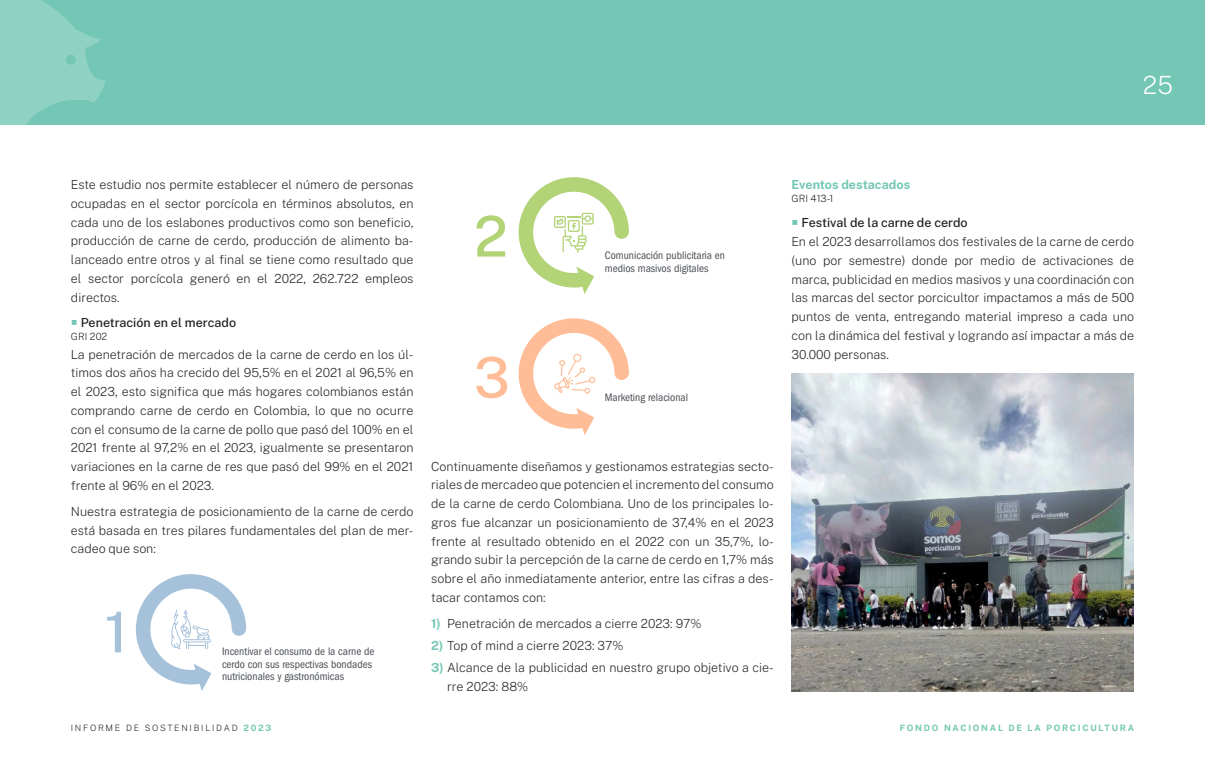
<style>
.page{position:relative;width:1205px;height:762px;background:#fff}
.page>*{position:absolute;margin:0;border:0;box-sizing:border-box;transform-origin:0 0}
.Texto_Corrido{font:500 56.25px "Public Sans";color:#a6c1da}
.Texto_Corrido-2{font:500 56.25px "Public Sans";color:#b3d377}
.Texto_Corrido-3{font:500 56.25px "Public Sans";color:#febd96}
.t1{font:200 25px "Public Sans";color:#fff}
.Texto_Corrido-4{font:200 12.5px/18.8px "Public Sans";color:#231f20}
.Texto_indentado{font:200 12.5px/18.8px "Public Sans";color:#231f20}
.Sub2{font:500 12.5px "Public Sans";color:#231f20}
.Sub1{font:700 12.5px "Public Sans";color:#74c7b4}
.Grafico{font:condensed 11.25px/12.5px "ITC Franklin Gothic Std";color:#494e54}
.GRI{font:200 10px "Public Sans";color:#231f20}
.t2{font:700 8.75px "Public Sans";letter-spacing:.2em;color:#74c7b4}
.t3{font:200 8.75px "Public Sans";letter-spacing:.2em;color:#231f20}
.s1{color:#74c7b4}
.s2{font-weight:700;color:#74c7b4}
</style>
<div class="page">
<div style="left:0;top:0;width:1205px;height:124px;background:#74c7b4"></div>
<svg style="left:0;top:0;width:105px;height:125px"></svg>
<svg style="left:136px;top:574px;width:110px;height:117px"></svg>
<svg style="left:519px;top:177px;width:110px;height:117px"></svg>
<svg style="left:519px;top:318px;width:110px;height:117px"></svg>
<img style="left:791px;top:373px;width:343px;height:318px">
<h2 class="t1" style="left:1143px;top:68px;width:31px">25</h2>
<p class="Texto_Corrido-4" style="left:71px;top:175px;width:344px">Este estudio nos permite establecer el número de personas ocupadas en el sector porcícola en términos absolutos, en cada uno de los eslabones productivos como son beneficio, producción de carne de cerdo, producción de alimento ba&shy;lanceado entre otros y al final se tiene como resultado que el sector porcícola generó en el 2022, 262.722 empleos directos.</p>
<p class="Sub2" style="left:71px;top:314px;width:167px"><span class="s1">○</span> Penetración en el mercado</p>
<p class="GRI" style="left:71px;top:329px;width:38px">GRI 202</p>
<p class="Texto_Corrido-4" style="left:71px;top:344px;width:344px">La penetración de mercados de la carne de cerdo en los úl&shy;timos dos años ha crecido del 95,5% en el 2021 al 96,5% en el 2023, esto significa que más hogares colombianos están comprando carne de cerdo en Colombia, lo que no ocurre con el consumo de la carne de pollo que pasó del 100% en el 2021 frente al 97,2% en el 2023, igualmente se presentaron variaciones en la carne de res que pasó del 99% en el 2021 frente al 96% en el 2023.</p>
<p class="Texto_Corrido-4" style="left:71px;top:501px;width:344px">Nuestra estrategia de posicionamiento de la carne de cerdo está basada en tres pilares fundamentales del plan de mer&shy;cadeo que son:</p>
<p class="Texto_Corrido" style="left:105px;top:592px;width:25px">1</p>
<p class="Grafico" style="left:222px;top:645px;width:154px">Incentivar el consumo de la carne de cerdo con sus respectivas bondades nutricionales y gastronómicas</p>
<p class="Texto_Corrido-2" style="left:474px;top:196px;width:36px">2</p>
<p class="Texto_Corrido-3" style="left:474px;top:337px;width:37px">3</p>
<p class="Grafico" style="left:605px;top:249px;width:122px">Comunicación publicitaria en medios masivos digitales</p>
<p class="Grafico" style="left:605px;top:391px;width:85px">Marketing relacional</p>
<p class="Texto_Corrido-4" style="left:431px;top:456px;width:344px">Continuamente diseñamos y gestionamos estrategias secto&shy;riales de mercadeo que potencien el incremento del consumo de la carne de cerdo Colombiana. Uno de los principales lo&shy;gros fue alcanzar un posicionamiento de 37,4% en el 2023 frente al resultado obtenido en el 2022 con un 35,7%, lo&shy;grando subir la percepción de la carne de cerdo en 1,7% más sobre el año inmediatamente anterior, entre las cifras a des&shy;tacar contamos con:</p>
<p class="Texto_indentado" style="left:431px;top:613px;width:272px"><span class="s2">1)</span> Penetración de mercados a cierre 2023: 97%</p>
<p class="Texto_indentado" style="left:431px;top:636px;width:194px"><span class="s2">2)</span> Top of mind a cierre 2023: 37%</p>
<p class="Texto_indentado" style="left:447px;top:658px;width:326px;text-indent:-16px"><span class="s2">3)</span> Alcance de la publicidad en nuestro grupo objetivo a cie&shy;rre 2023: 88%</p>
<p class="Sub1" style="left:791px;top:175px;width:120px">Eventos destacados</p>
<p class="GRI" style="left:791px;top:191px;width:44px">GRI 413-1</p>
<p class="Sub2" style="left:791px;top:214px;width:178px"><span class="s1">○</span> Festival de la carne de cerdo</p>
<p class="Texto_Corrido-4" style="left:791px;top:232px;width:344px;text-align:justify">En el 2023 desarrollamos dos festivales de la carne de cerdo (uno por semestre) donde por medio de activaciones de marca, publicidad en medios masivos y una coordinación con las marcas del sector porcicultor impactamos a más de 500 puntos de venta, entregando material impreso a cada uno con la dinámica del festival y logrando así impactar a más de 30.000 personas.</p>
<p class="t3" style="left:71px;top:722px;width:202px">INFORME DE SOSTENIBILIDAD <span class="s2">2023</span></p>
<p class="t2" style="left:900px;top:721px;width:236px">FONDO NACIONAL DE LA PORCICULTURA</p>
</div>
